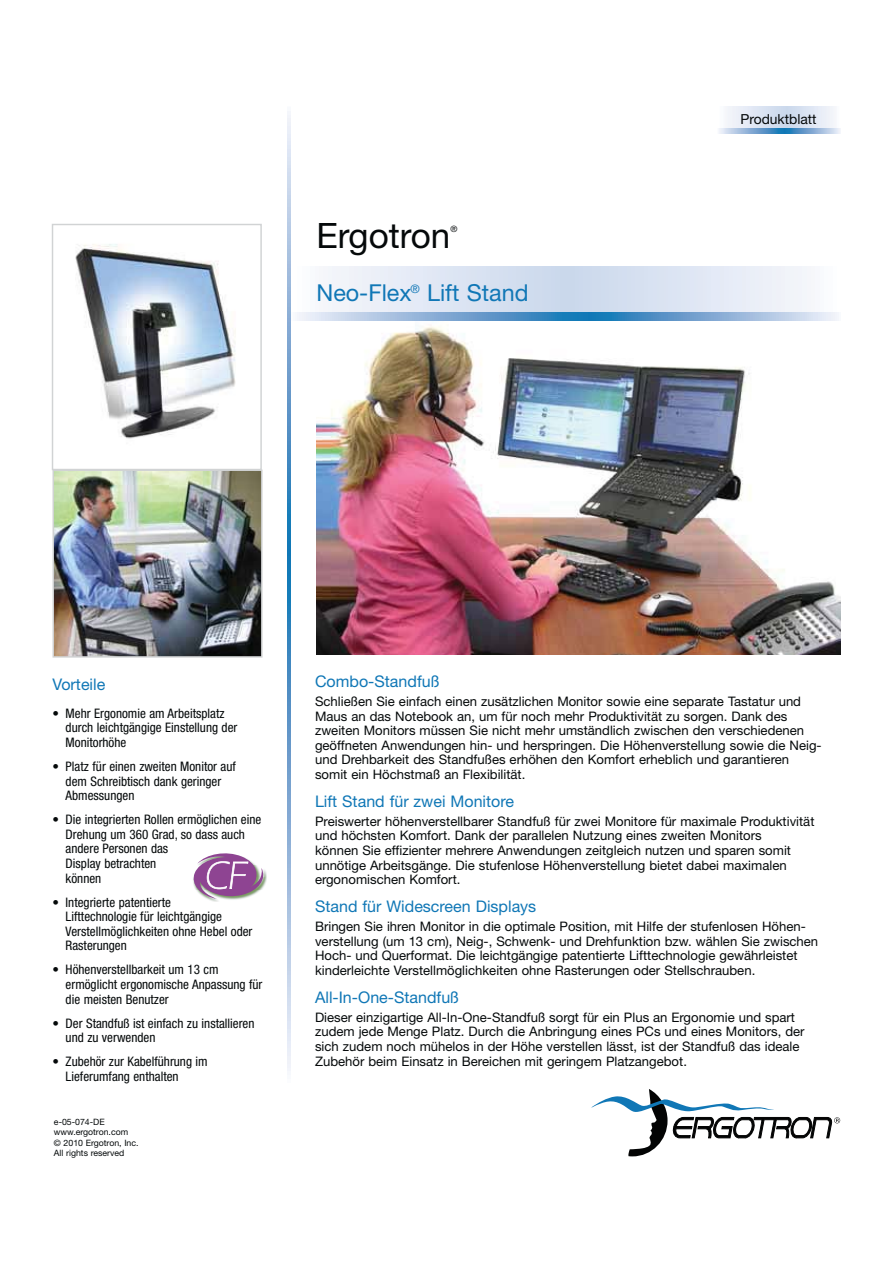
<style>
.page{position:relative;width:893px;height:1263px;background:#fff}
.page>*{position:absolute;margin:0;border:0;box-sizing:border-box;transform-origin:0 0}
.t1{font:34.95px "Helvetica Neue";color:#05090a}
.t2{font:23.4px "Helvetica Neue";color:#1077b6}
.t3{font:16.05px "Helvetica Neue";color:#1077b6}
.t4{font:13.8px "Helvetica Neue";color:#05090a}
.t5{font:13.2px/14.5px "Helvetica Neue";color:#05090a}
.t6{font:condensed 13.2px/14.5px "Helvetica Neue";color:#05090a}
.t7{font:8.7px/10.5px "Helvetica Neue";color:#05090a}
</style>
<div class="page">
<img style="left:316px;top:320px;width:524px;height:335px">
<svg style="left:719px;top:106px;width:121px;height:23px"></svg>
<svg style="left:719px;top:129px;width:121px;height:5px"></svg>
<svg style="left:328px;top:267px;width:479px;height:45px;background:#dee6f3"></svg>
<svg style="left:297px;top:312px;width:542px;height:8px;background:#81add4"></svg>
<svg style="left:287px;top:111px;width:4px;height:960px;background:#81add4"></svg>
<img style="left:55px;top:472px;width:206px;height:184px">
<div style="left:53px;top:470px;width:210px;height:188px;border:1px solid #d1d3d4"></div>
<svg style="left:591px;top:1089px;width:249px;height:67px"></svg>
<img style="left:208px;top:899px;width:31px;height:3px">
<svg style="left:193px;top:853px;width:74px;height:46px"></svg>
<img style="left:75px;top:244px;width:161px;height:195px">
<div style="left:52px;top:224px;width:210px;height:246px;border:1px solid #d1d3d4"></div>
<h1 class="t1" style="left:316px;top:223px;width:135px">Ergotron</h1>
<p class="t7" style="left:450px;top:224px;width:9px">®</p>
<h2 class="t2" style="left:316px;top:284px;width:213px">Neo-Flex<sup>®</sup> Lift Stand</h2>
<p class="t4" style="left:740px;top:114px;width:78px">Produktblatt</p>
<p class="t3" style="left:53px;top:679px;width:54px">Vorteile</p>
<p class="t6" style="left:66px;top:707px;width:173px;text-indent:-13px">• Mehr Ergonomie am Arbeitsplatz durch leichtgängige Einstellung der<br>Monitorhöhe</p>
<p class="t6" style="left:66px;top:760px;width:172px;text-indent:-13px">• Platz für einen zweiten Monitor auf dem Schreibtisch dank geringer<br>Abmessungen</p>
<p class="t6" style="left:66px;top:813px;width:197px;text-indent:-13px">• Die integrierten Rollen ermöglichen eine<br>Drehung um 360 Grad, so dass auch andere Personen das<br>Display betrachten<br>können</p>
<p class="t6" style="left:66px;top:896px;width:188px;text-indent:-13px">• Integrierte patentierte<br>Lifttechnologie für leichtgängige<br>Verstellmöglichkeiten ohne Hebel oder<br>Rasterungen</p>
<p class="t6" style="left:66px;top:964px;width:198px;text-indent:-13px">• Höhenverstellbarkeit um 13 cm ermöglicht ergonomische Anpassung für die meisten Benutzer</p>
<p class="t6" style="left:66px;top:1017px;width:190px;text-indent:-13px">• Der Standfuß ist einfach zu installieren und zu verwenden</p>
<p class="t6" style="left:66px;top:1055px;width:144px;text-indent:-13px">• Zubehör zur Kabelführung im<br>Lieferumfang enthalten</p>
<p class="t7" style="left:54px;top:1117px;width:86px">e-05-074-DE www.ergotron.com<br>© 2010 Ergotron, Inc.<br>All rights reserved</p>
<p class="t3" style="left:315px;top:676px;width:126px">Combo-Standfuß</p>
<p class="t5" style="left:315px;top:695px;width:508px">Schließen Sie einfach einen zusätzlichen Monitor sowie eine separate Tastatur und Maus an das Notebook an, um für noch mehr Produktivität zu sorgen. Dank des zweiten Monitors müssen Sie nicht mehr umständlich zwischen den verschiedenen geöffneten Anwendungen hin- und herspringen. Die Höhenverstellung sowie die Neig&shy;und Drehbarkeit des Standfußes erhöhen den Komfort erheblich und garantieren somit ein Höchstmaß an Flexibilität.</p>
<p class="t3" style="left:315px;top:795px;width:201px">Lift Stand für zwei Monitore</p>
<p class="t5" style="left:315px;top:815px;width:501px">Preiswerter höhenverstellbarer Standfuß für zwei Monitore für maximale Produktivität und höchsten Komfort. Dank der parallelen Nutzung eines zweiten Monitors<br>können Sie effizienter mehrere Anwendungen zeitgleich nutzen und sparen somit unnötige Arbeitsgänge. Die stufenlose Höhenverstellung bietet dabei maximalen ergonomischen Komfort.</p>
<p class="t3" style="left:315px;top:901px;width:223px">Stand für Widescreen Displays</p>
<p class="t5" style="left:315px;top:920px;width:505px">Bringen Sie ihren Monitor in die optimale Position, mit Hilfe der stufenlosen Höhen&shy;verstellung (um 13 cm), Neig-, Schwenk- und Drehfunktion bzw. wählen Sie zwischen Hoch- und Querformat. Die leichtgängige patentierte Lifttechnologie gewährleistet kinderleichte Verstellmöglichkeiten ohne Rasterungen oder Stellschrauben.</p>
<p class="t3" style="left:315px;top:991px;width:146px">All-In-One-Standfuß</p>
<p class="t5" style="left:315px;top:1011px;width:491px">Dieser einzigartige All-In-One-Standfuß sorgt für ein Plus an Ergonomie und spart zudem jede Menge Platz. Durch die Anbringung eines PCs und eines Monitors, der sich zudem noch mühelos in der Höhe verstellen lässt, ist der Standfuß das ideale Zubehör beim Einsatz in Bereichen mit geringem Platzangebot.</p>
</div>
